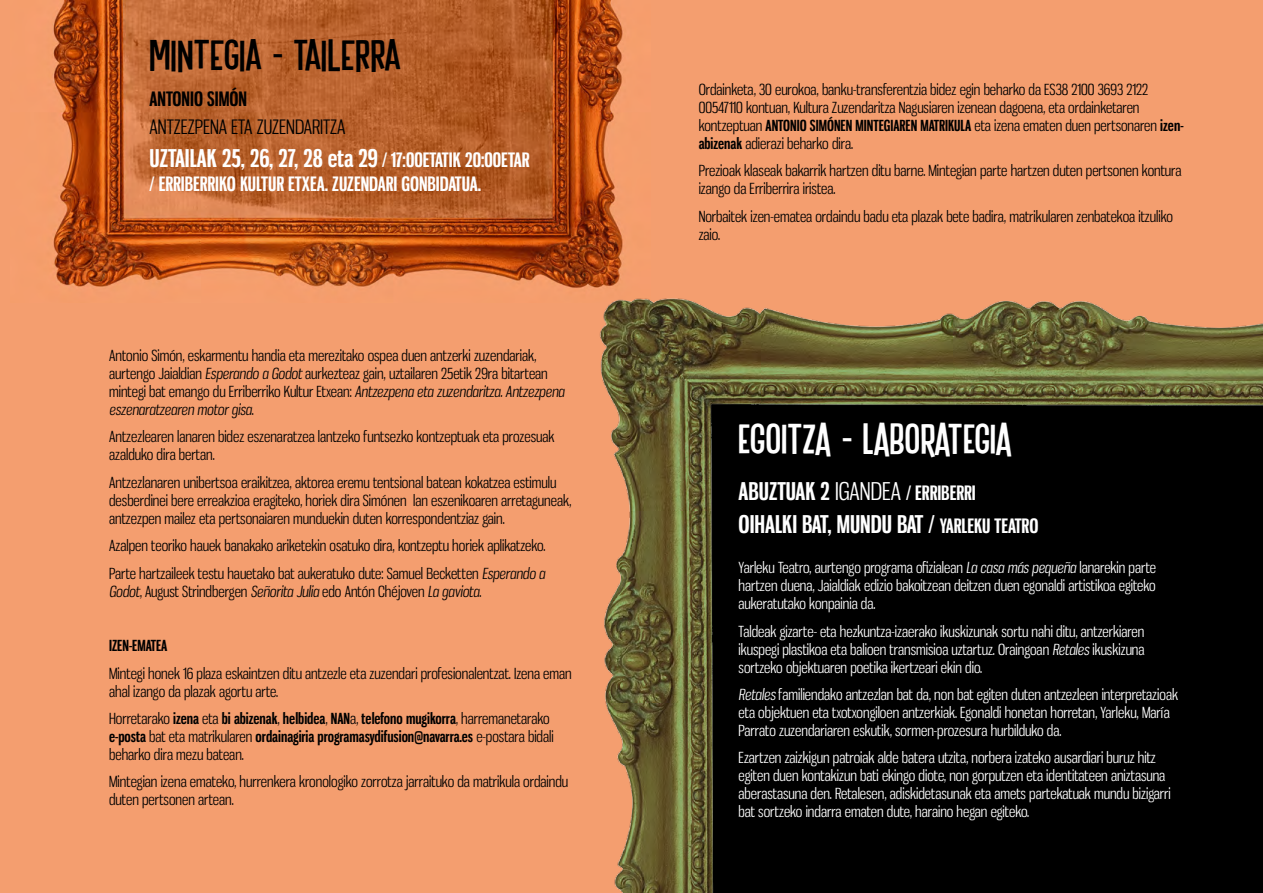
<style>
.page{position:relative;width:1263px;height:893px;background:#f49e6f}
.page>*{position:absolute;margin:0;border:0;box-sizing:border-box;transform-origin:0 0}
.t1{font:39px "Enlighten";letter-spacing:-.005em;color:#fff;scale:1.1 1}
.t2{font:39px "Enlighten";letter-spacing:.005em;color:#000;scale:1.1 1}
.t3{font:700 24px "Gnuolane Rg";color:#fff}
.t4{font:700 19.5px "Gnuolane Rg";color:#fff}
.t5{font:19.5px "Gnuolane Bk";color:#000}
.t6{font:700 19.5px "Gnuolane Rg";color:#000}
.t7{font:15px/18px "Gnuolane Bk";color:#000}
.t8{font:15px/18px "Gnuolane Bk";color:#fff;text-align:justify}
.t9{font:700 15px/18px "Gnuolane Rg";color:#000}
.s1{font-size:19.5px}
.s2{font-style:italic}
.s3{font-family:"Gnuolane Bk";font-weight:400}
.s4{font-family:"Gnuolane Rg";font-weight:700}
.s5{font-size:24px}
.s6{font-family:"Gnuolane Bk";font-weight:400;font-size:24px}
</style>
<div class="page">
<img style="left:53px;top:0;width:570px;height:288px">
<img style="left:571px;top:276px;width:692px;height:617px">
<h1 class="t2" style="left:150px;top:30px;width:230px">MINTEGIA - TAILERRA</h1>
<h3 class="t6" style="left:150px;top:87px;width:99px">ANTONIO SIMÓN</h3>
<h3 class="t5" style="left:150px;top:115px;width:197px">ANTZEZPENA ETA ZUZENDARITZA</h3>
<h2 class="t3" style="left:150px;top:144px;width:381px">UZTAILAK 25, 26, 27, 28 eta 29 <span class="s1">/ 17:00ETATIK 20:00ETAR</span></h2>
<h3 class="t4" style="left:150px;top:172px;width:333px">/ ERRIBERRIKO KULTUR ETXEA. ZUZENDARI GONBIDATUA.</h3>
<p class="t7" style="left:109px;top:346px;width:457px">Antonio Simón, eskarmentu handia eta merezitako ospea duen antzerki zuzendariak, aurtengo Jaialdian <span class="s2">Esperando a Godot</span> aurkezteaz gain, uztailaren 25etik 29ra bitartean mintegi bat emango du Erriberriko Kultur Etxean: <span class="s2">Antzezpena eta zuzendaritza. Antzezpena eszenaratzearen motor gisa</span>.</p>
<p class="t7" style="left:109px;top:428px;width:447px">Antzezlearen lanaren bidez eszenaratzea lantzeko funtsezko kontzeptuak eta prozesuak azalduko dira bertan.</p>
<p class="t7" style="left:109px;top:473px;width:464px">Antzezlanaren unibertsoa eraikitzea, aktorea eremu tentsional batean kokatzea estimulu desberdinei bere erreakzioa eragiteko, horiek dira Simónen lan eszenikoaren arretaguneak, antzezpen mailez eta pertsonaiaren munduekin duten korrespondentziaz gain.</p>
<p class="t7" style="left:109px;top:532px;width:438px;line-height:27.3px">Azalpen teoriko hauek banakako ariketekin osatuko dira, kontzeptu horiek aplikatzeko.<br>Parte hartzaileek testu hauetako bat aukeratuko dute: Samuel Becketten <span class="s2">Esperando a</span></p>
<p class="t7" style="left:109px;top:582px;width:374px"><span class="s2">Godot</span>, August Strindbergen <span class="s2">Señorita Julia</span> edo Antón Chéjoven <span class="s2">La gaviota</span>.</p>
<p class="t9" style="left:109px;top:637px;width:60px">IZEN-EMATEA</p>
<p class="t7" style="left:109px;top:664px;width:464px">Mintegi honek 16 plaza eskaintzen ditu antzezle eta zuzendari profesionalentzat. Izena eman ahal izango da plazak agortu arte.</p>
<p class="t9" style="left:109px;top:709px;width:446px"><span class="s3">Horretarako</span> izena <span class="s3">eta</span> bi abizenak<span class="s3">,</span> helbidea<span class="s3">,</span> NAN<span class="s3">a,</span> telefono mugikorra<span class="s3">, harremanetarako </span>e-posta <span class="s3">bat eta matrikularen</span> ordainagiria programasydifusion@navarra.es <span class="s3">e-postara bidali</span></p>
<p class="t7" style="left:109px;top:741px;width:460px;line-height:27.3px">beharko dira mezu batean.<br>Mintegian izena emateko, hurrenkera kronologiko zorrotza jarraituko da matrikula ordaindu</p>
<p class="t7" style="left:109px;top:791px;width:126px">duten pertsonen artean.</p>
<p class="t7" style="left:699px;top:80px;width:486px">Ordainketa, 30 eurokoa, banku-transferentzia bidez egin beharko da ES38 2100 3693 2122<br>00547110 kontuan, Kultura Zuzendaritza Nagusiaren izenean dagoena, eta ordainketaren kontzeptuan <span class="s4">ANTONIO SIMÓNEN MINTEGIAREN MATRIKULA</span> eta izena ematen duen pertsonaren <span class="s4">izen&shy;abizenak</span> adierazi beharko dira.</p>
<p class="t7" style="left:699px;top:162px;width:484px">Prezioak klaseak bakarrik hartzen ditu barne. Mintegian parte hartzen duten pertsonen kontura izango da Erriberrira iristea.</p>
<p class="t7" style="left:699px;top:207px;width:476px">Norbaitek izen-ematea ordaindu badu eta plazak bete badira, matrikularen zenbatekoa itzuliko zaio.</p>
<h1 class="t1" style="left:739px;top:415px;width:250px">EGOITZA - LABORATEGIA</h1>
<h3 class="t4" style="left:739px;top:481px;width:239px"><span class="s5">ABUZTUAK 2</span> <span class="s6">IGANDEA</span> / ERRIBERRI</h3>
<h2 class="t3" style="left:739px;top:510px;width:301px">OIHALKI BAT, MUNDU BAT / <span class="s1">YARLEKU TEATRO</span></h2>
<p class="t8" style="left:739px;top:559px;width:419px">Yarleku Teatro, aurtengo programa ofizialean <span class="s2">La casa más pequeña</span> lanarekin parte hartzen duena, Jaialdiak edizio bakoitzean deitzen duen egonaldi artistikoa egiteko aukeratutako konpainia da.</p>
<p class="t8" style="left:739px;top:622px;width:407px">Taldeak gizarte- eta hezkuntza-izaerako ikuskizunak sortu nahi ditu, antzerkiaren ikuspegi plastikoa eta balioen transmisioa uztartuz. Oraingoan <span class="s2">Retales</span> ikuskizuna sortzeko objektuaren poetika ikertzeari ekin dio.</p>
<p class="t8" style="left:739px;top:685px;width:441px;text-align:left"><span class="s2">Retales</span> familiendako antzezlan bat da, non bat egiten duten antzezleen interpretazioak eta objektuen eta txotxongiloen antzerkiak. Egonaldi honetan horretan, Yarleku, María<br>Parrato zuzendariaren eskutik, sormen-prozesura hurbilduko da.</p>
<p class="t8" style="left:739px;top:749px;width:434px;text-align:left">Ezartzen zaizkigun patroiak alde batera utzita, norbera izateko ausardiari buruz hitz egiten duen kontakizun bati ekingo diote, non gorputzen eta identitateen aniztasuna aberastasuna den. Retalesen, adiskidetasunak eta amets partekatuak mundu bizigarri bat sortzeko indarra ematen dute, haraino hegan egiteko.</p>
</div>
